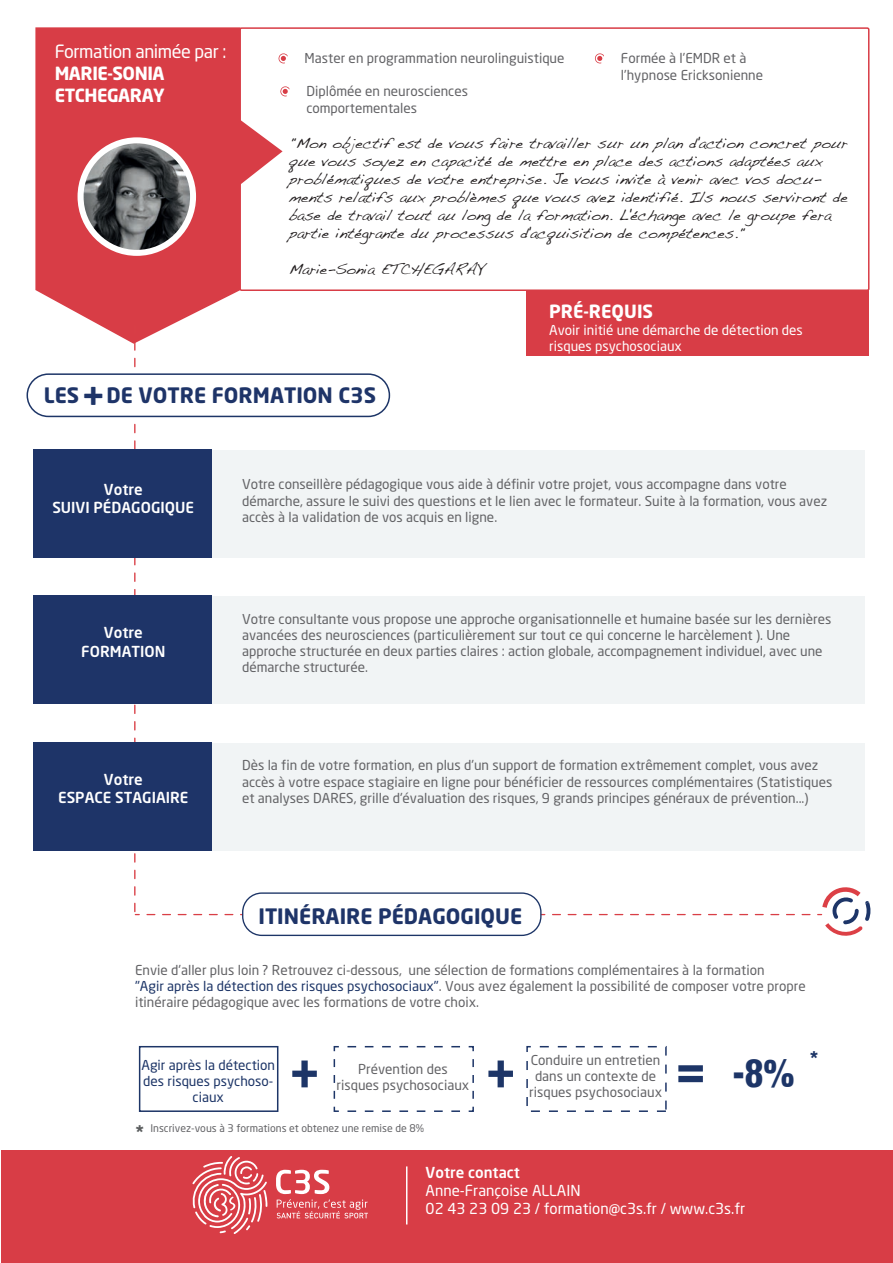
<style>
.page{position:relative;width:893px;height:1263px;background:#fff}
.page>*{position:absolute;margin:0;border:0;box-sizing:border-box;transform-origin:0 0}
.t1{font:900 condensed 54.6px "Helvetica";color:#1d3567}
.t2{font:900 condensed 37.2px "Helvetica";color:#1d3567}
.t3{font:36px "Neo Sans Bold TR";color:#1e3468}
.t4{font:21px "Neo Sans Bold TR";color:#1e3468}
.t5{font:900 condensed 19.8px "Helvetica";color:#1d3567}
.t6{font:900 condensed 19.8px "Helvetica";color:#5b5e5f}
.t7{font:18px/21.6px "Neo Sans Bold TR";letter-spacing:-.025em;color:#fff}
.t8{font:18px "Neo Sans TR";letter-spacing:-.025em;color:#fff}
.t9{font:18px "Neo Sans Bold TR";color:#fff}
.t10{font:15px/18px "Handwriting Dakota";color:#231f20}
.t11{font:15px/18px "Neo Sans Medium TR";color:#fff;text-align:center}
.t12{font:15px/18px "Neo Sans TR";color:#fff}
.t13{font:13.5px/16.2px "Neo Sans TR";color:#636366}
.t14{font:13.5px/16.2px "Neo Sans TR";color:#fff}
.t15{font:13.5px/16.2px "Neo Sans TR";color:#1d3567;text-align:center}
.t16{font:10.5px "Neo Sans TR";color:#636366}
.s1{color:#1d3567}
.s2{font-size:54.6px}
</style>
<div class="page">
<svg style="left:242px;top:121px;width:41px;height:52px"></svg>
<svg style="left:278px;top:53px;width:10px;height:10px"></svg>
<svg style="left:280px;top:86px;width:9px;height:10px"></svg>
<div style="left:239px;top:27px;width:630px;height:264px;border:2px solid #d83d46;border-radius:2px"></div>
<div style="left:527px;top:290px;width:342px;height:66px;background:#d83d46"></div>
<svg style="left:35px;top:27px;width:205px;height:317px;fill:#d83d46"></svg>
<div style="left:27px;top:373px;width:363px;height:44px;border:2px solid #1d3567;border-radius:21px"></div>
<div style="left:33px;top:450px;width:179px;height:108px;background:#1e3468"></div>
<div style="left:212px;top:450px;width:653px;height:107px;background:#f1f4f5"></div>
<div style="left:212px;top:596px;width:653px;height:108px;background:#f1f4f5"></div>
<div style="left:212px;top:743px;width:653px;height:107px;background:#f1f4f5"></div>
<div style="left:33px;top:596px;width:179px;height:108px;background:#1e3468"></div>
<div style="left:33px;top:743px;width:179px;height:108px;background:#1e3468"></div>
<div style="left:1px;top:1151px;width:892px;height:112px;background:#d83d46"></div>
<svg style="left:276px;top:1170px;width:92px;height:48px"></svg>
<svg style="left:192px;top:1156px;width:75px;height:78px"></svg>
<hr style="left:406px;top:1166px;width:1px;height:58px;background:#fff">
<svg style="left:595px;top:53px;width:9px;height:10px"></svg>
<div style="left:139px;top:1046px;width:139px;height:66px;border:2px solid #1d3567"></div>
<svg style="left:333px;top:1106px;width:127px;height:6px"></svg>
<svg style="left:333px;top:1045px;width:6px;height:54px"></svg>
<svg style="left:347px;top:1045px;width:127px;height:7px"></svg>
<svg style="left:468px;top:1059px;width:6px;height:53px"></svg>
<div style="left:526px;top:1046px;width:141px;height:66px;border:2px dashed #1d3567"></div>
<svg style="left:134px;top:325px;width:5px;height:591px"></svg>
<svg style="left:147px;top:887px;width:724px;height:50px"></svg>
<div style="left:243px;top:893px;width:298px;height:42px;background:#fff;border-radius:19px"></div>
<div style="left:242px;top:892px;width:300px;height:44px;border:1px solid #1d3567;border-radius:19px"></div>
<img style="left:35px;top:123px;width:220px;height:155px">
<div style="left:78px;top:137px;width:118px;height:119px;border:6px solid #fff;border-radius:50%"></div>
<h3 class="t8" style="left:55px;top:41px;width:173px">Formation animée par :</h3>
<h3 class="t7" style="left:55px;top:62px;width:112px">MARIE-SONIA<br>ETCHEGARAY</h3>
<p class="t13" style="left:305px;top:50px;width:261px">Master en programmation neurolinguistique</p>
<p class="t13" style="left:621px;top:50px;width:144px">Formée à l’EMDR et à l’hypnose Ericksonienne</p>
<p class="t13" style="left:306px;top:83px;width:163px">Diplômée en neurosciences comportementales</p>
<p class="t10" style="left:289px;top:134px;width:560px">"Mon objectif est de vous faire travailler sur un plan d'action concret pour que vous soyez en capacité de mettre en place des actions adaptées aux problématiques de votre entreprise. Je vous invite à venir avec vos docu&shy;ments relatifs aux problèmes que vous avez identifié. Ils nous serviront de base de travail tout au long de la formation. L'échange avec le groupe fera partie intégrante du processus d'acquisition de compétences."</p>
<p class="t10" style="left:289px;top:260px;width:198px">Marie-Sonia ETCHEGARAY</p>
<h3 class="t9" style="left:549px;top:300px;width:106px">PRÉ-REQUIS</h3>
<p class="t14" style="left:549px;top:322px;width:255px">Avoir initié une démarche de détection des risques psychosociaux</p>
<h3 class="t3" style="left:82px;top:374px;width:25px">+</h3>
<h3 class="t4" style="left:44px;top:382px;width:37px">LES</h3>
<h3 class="t4" style="left:106px;top:382px;width:271px">DE VOTRE FORMATION C3S</h3>
<p class="t11" style="left:52px;top:480px;width:143px">Votre<br>SUIVI PÉDAGOGIQUE</p>
<p class="t11" style="left:81px;top:624px;width:86px">Votre<br>FORMATION</p>
<p class="t11" style="left:58px;top:770px;width:132px">Votre<br>ESPACE STAGIAIRE</p>
<p class="t13" style="left:242px;top:476px;width:587px">Votre conseillère pédagogique vous aide à définir votre projet, vous accompagne dans votre démarche, assure le suivi des questions et le lien avec le formateur. Suite à la formation, vous avez accès à la validation de vos acquis en ligne.</p>
<p class="t13" style="left:242px;top:610px;width:591px">Votre consultante vous propose une approche organisationnelle et humaine basée sur les dernières avancées des neurosciences (particulièrement sur tout ce qui concerne le harcèlement ). Une approche structurée en deux parties claires : action globale, accompagnement individuel, avec une démarche structurée.</p>
<p class="t13" style="left:242px;top:757px;width:592px">Dès la fin de votre formation, en plus d'un support de formation extrêmement complet, vous avez accès à votre espace stagiaire en ligne pour bénéficier de ressources complémentaires (Statistiques et analyses DARES, grille d'évaluation des risques, 9 grands principes généraux de prévention...)</p>
<h3 class="t4" style="left:258px;top:902px;width:265px">ITINÉRAIRE PÉDAGOGIQUE</h3>
<p class="t13" style="left:135px;top:962px;width:672px">Envie d'aller plus loin ? Retrouvez ci-dessous, une sélection de formations complémentaires à la formation<br><span class="s1">"Agir après la détection des risques psychosociaux"</span>. Vous avez également la possibilité de composer votre propre itinéraire pédagogique avec les formations de votre choix.</p>
<p class="t15" style="left:141px;top:1057px;width:135px">Agir après la détection des risques psychoso&shy;ciaux</p>
<p class="t13" style="left:336px;top:1060px;width:134px;text-align:center">Prévention des risques psychosociaux</p>
<p class="t13" style="left:529px;top:1051px;width:134px;text-align:center">Conduire un entretien dans un contexte de risques psychosociaux</p>
<h1 class="t1" style="left:291px;top:1033px;width:29px">+</h1>
<h1 class="t1" style="left:487px;top:1033px;width:29px">+</h1>
<h2 class="t2" style="left:677px;top:1050px;width:119px"><span class="s2">=</span> -8%</h2>
<p class="t16" style="left:150px;top:1122px;width:275px">Inscrivez-vous à 3 formations et obtenez une remise de 8%</p>
<h3 class="t6" style="left:135px;top:1120px;width:11px">*</h3>
<p class="t11" style="left:426px;top:1163px;width:96px">Votre contact</p>
<p class="t12" style="left:426px;top:1181px;width:321px">Anne-Françoise ALLAIN<br>02 43 23 09 23 / formation@c3s.fr / www.c3s.fr</p>
<h3 class="t5" style="left:809px;top:1046px;width:11px">*</h3>
</div>
